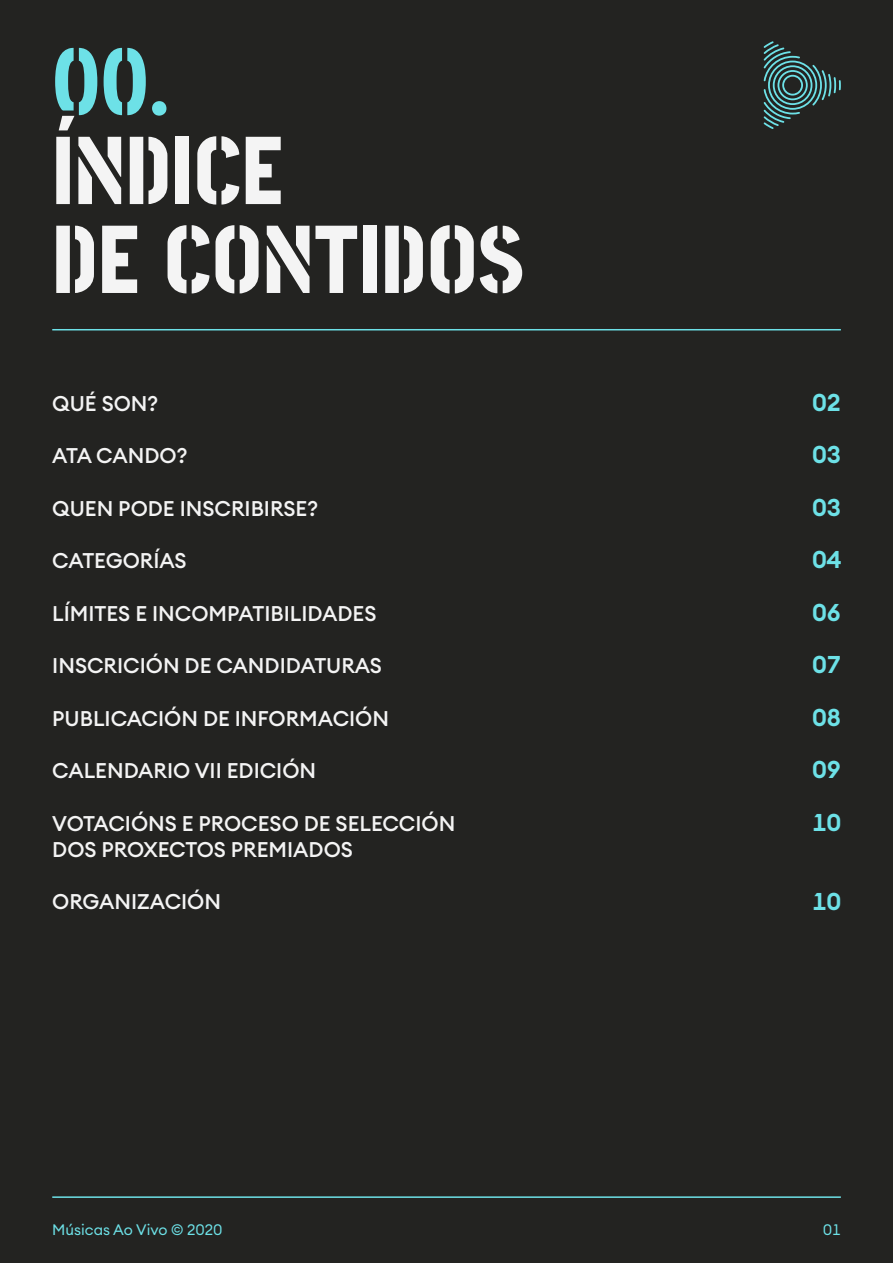
<style>
.page{position:relative;width:893px;height:1263px;background:#232321}
.page>*{position:absolute;margin:0;border:0;box-sizing:border-box;transform-origin:0 0}
.t1{font:600 24px/52.5px "Euclid Circular A";color:#6de1e7;text-align:justify}
.t2{font:500 21px/26.2px "Euclid Circular A";color:#f4f4f4}
.t3{font:15px "Euclid Circular A";color:#6de1e7}
</style>
<div class="page">
<svg style="left:55px;top:48px;width:112px;height:156px"></svg>
<div style="left:176px;top:137px;width:13px;height:67px;background:#f4f4f4"></div>
<svg style="left:197px;top:136px;width:42px;height:69px"></svg>
<svg style="left:246px;top:137px;width:35px;height:67px"></svg>
<svg style="left:56px;top:226px;width:38px;height:67px"></svg>
<svg style="left:102px;top:226px;width:35px;height:67px"></svg>
<svg style="left:168px;top:225px;width:41px;height:68px"></svg>
<svg style="left:216px;top:225px;width:43px;height:68px"></svg>
<svg style="left:267px;top:226px;width:90px;height:67px"></svg>
<div style="left:363px;top:226px;width:14px;height:67px;background:#f4f4f4"></div>
<svg style="left:385px;top:226px;width:38px;height:67px"></svg>
<svg style="left:431px;top:225px;width:43px;height:68px"></svg>
<svg style="left:480px;top:226px;width:42px;height:67px"></svg>
<hr style="left:52px;top:329px;width:789px;height:1px;background:#6de1e7">
<svg style="left:764px;top:41px;width:77px;height:88px"></svg>
<hr style="left:52px;top:1196px;width:789px;height:2px;background:#6de1e7">
<p class="t2" style="left:52px;top:390px;width:108px">QUÉ SON?</p>
<p class="t2" style="left:52px;top:443px;width:137px">ATA CANDO?</p>
<p class="t2" style="left:52px;top:495px;width:267px">QUEN PODE INSCRIBIRSE?</p>
<p class="t2" style="left:52px;top:548px;width:136px">CATEGORÍAS</p>
<p class="t2" style="left:52px;top:600px;width:326px">LÍMITES E INCOMPATIBILIDADES</p>
<p class="t2" style="left:52px;top:653px;width:331px">INSCRICIÓN DE CANDIDATURAS</p>
<p class="t2" style="left:52px;top:705px;width:338px">PUBLICACIÓN DE INFORMACIÓN</p>
<p class="t2" style="left:52px;top:758px;width:265px">CALENDARIO VII EDICIÓN</p>
<p class="t2" style="left:52px;top:810px;width:405px">VOTACIÓNS E PROCESO DE SELECCIÓN<br>DOS PROXECTOS PREMIADOS</p>
<p class="t2" style="left:52px;top:889px;width:170px">ORGANIZACIÓN</p>
<p class="t1" style="left:812px;top:376px;width:30px">02<br>03<br>03<br>04<br>06<br>07<br>08<br>09<br>10</p>
<p class="t1" style="left:812px;top:875px;width:30px">10</p>
<p class="t3" style="left:52px;top:1220px;width:172px">Músicas Ao Vivo © 2020</p>
<p class="t3" style="left:823px;top:1220px;width:19px">01</p>
</div>
